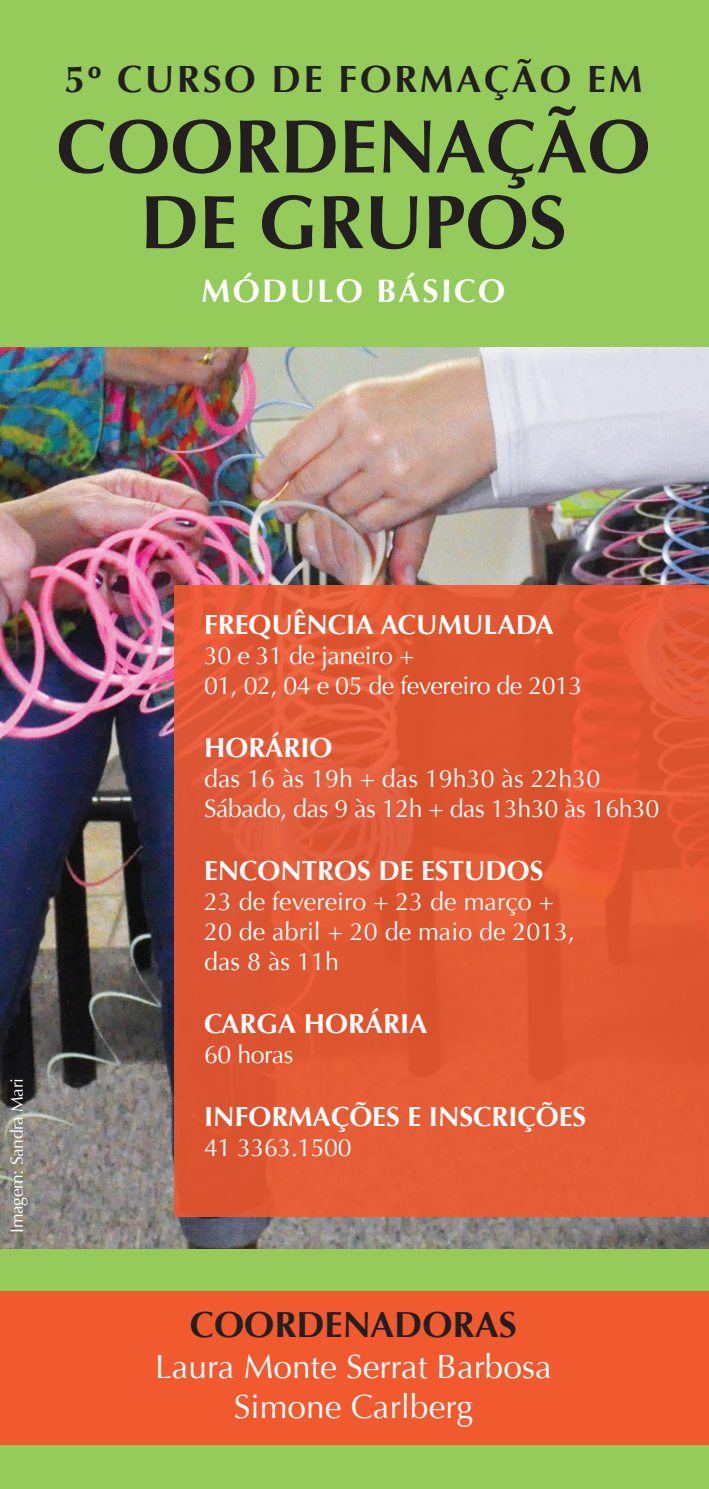
<style>
.page{position:relative;width:709px;height:1489px;background:#fff}
.page>*{position:absolute;margin:0;border:0;box-sizing:border-box;transform-origin:0 0}
.t1{font:700 76px "Optima";color:#231f20}
.t2{font:700 37.75px "Optima";letter-spacing:.07em;color:#231f20}
.t3{font:700 36.25px "Optima";color:#231f20}
.t4{font:33.5px "Optima";color:#fff}
.t5{font:700 32.5px "Optima";letter-spacing:.07em;color:#fff}
.t6{font:700 27.5px "Optima";color:#fff}
.t7{font:25px "Optima";letter-spacing:-.02em;color:#fff}
.t8{font:25px "Optima";color:#fff}
.t9{font:17.5px "Optima";letter-spacing:-.02em;color:#fff}
</style>
<div class="page">
<div style="left:0;top:0;width:709px;height:1488px;background:#95cb5b"></div>
<img style="left:0;top:347px;width:709px;height:900px">
<div style="left:174px;top:585px;width:535px;height:631px;background:#e15733"></div>
<div style="left:0;top:1290px;width:709px;height:154px;background:#f1592f"></div>
<p class="t2" style="left:65px;top:58px;width:579px">5º CURSO DE FORMAÇÃO EM</p>
<p class="t1" style="left:56px;top:102px;width:596px">COORDENAÇÃO</p>
<p class="t1" style="left:140px;top:178px;width:428px">DE GRUPOS</p>
<p class="t5" style="left:202px;top:272px;width:305px">MÓDULO BÁSICO</p>
<p class="t9" style="left:7px;top:1232px;width:156px;rotate:-90deg">Imagem: Sandra Mari</p>
<p class="t6" style="left:204px;top:608px;width:351px">FREQUÊNCIA ACUMULADA</p>
<p class="t7" style="left:204px;top:641px;width:211px">30 e 31 de janeiro +</p>
<p class="t7" style="left:204px;top:671px;width:380px">01, 02, 04 e 05 de fevereiro de 2013</p>
<p class="t6" style="left:204px;top:731px;width:130px">HORÁRIO</p>
<p class="t8" style="left:204px;top:764px;width:397px">das 16 às 19h + das 19h30 às 22h30</p>
<p class="t7" style="left:204px;top:794px;width:457px">Sábado, das 9 às 12h + das 13h30 às 16h30</p>
<p class="t6" style="left:204px;top:854px;width:341px">ENCONTROS DE ESTUDOS</p>
<p class="t8" style="left:204px;top:887px;width:351px">23 de fevereiro + 23 de março +</p>
<p class="t8" style="left:204px;top:917px;width:372px">20 de abril + 20 de maio de 2013,</p>
<p class="t7" style="left:204px;top:947px;width:136px">das 8 às 11h</p>
<p class="t6" style="left:204px;top:1007px;width:225px">CARGA HORÁRIA</p>
<p class="t7" style="left:204px;top:1040px;width:91px">60 horas</p>
<p class="t6" style="left:204px;top:1100px;width:383px">INFORMAÇÕES E INSCRIÇÕES</p>
<p class="t7" style="left:204px;top:1133px;width:149px">41 3363.1500</p>
<p class="t3" style="left:190px;top:1302px;width:328px">COORDENADORAS</p>
<p class="t4" style="left:155px;top:1346px;width:398px">Laura Monte Serrat Barbosa</p>
<p class="t4" style="left:234px;top:1387px;width:241px">Simone Carlberg</p>
</div>
